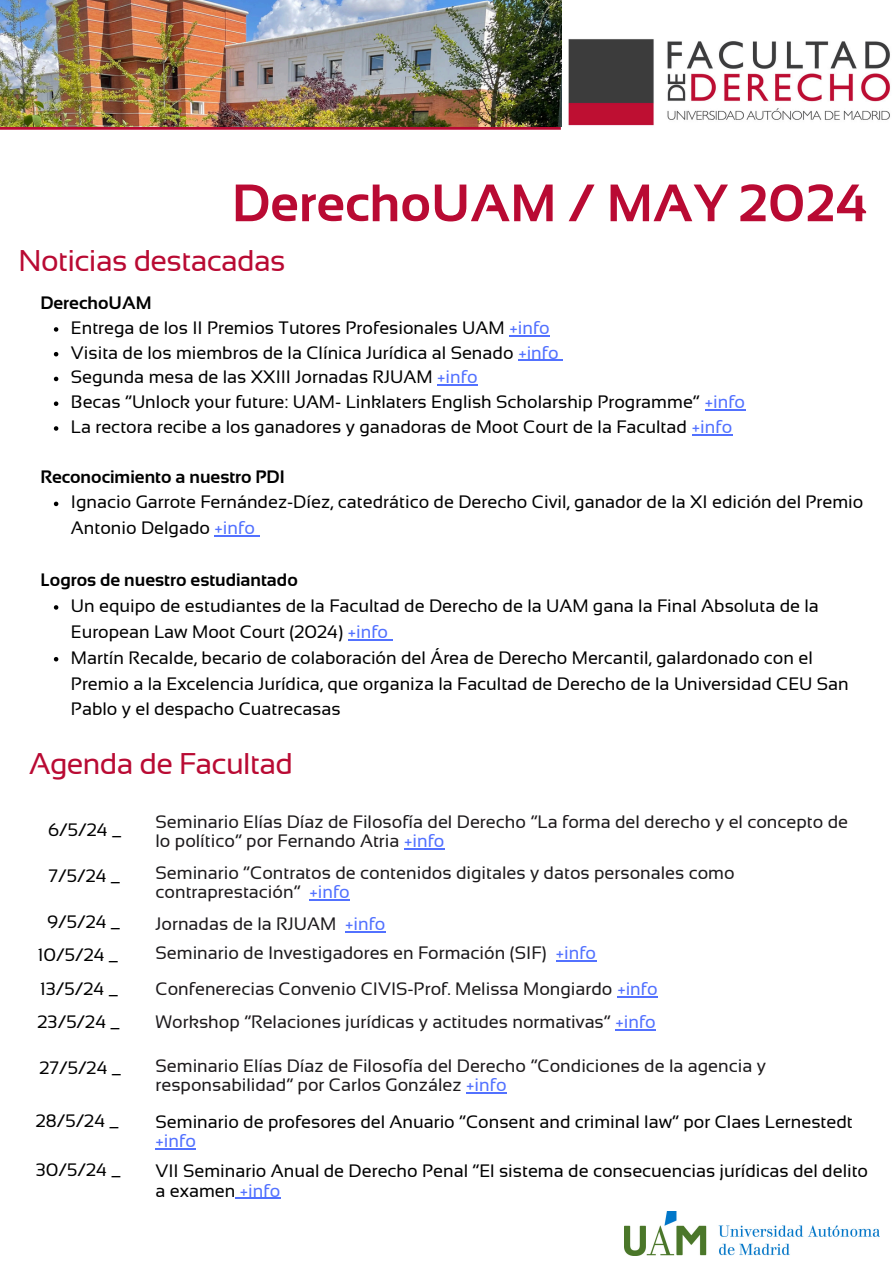
<style>
.page{position:relative;width:894px;height:1264px;background:#fff}
.page>*{position:absolute;margin:0;border:0;box-sizing:border-box;transform-origin:0 0}
.t1{font:700 52.5px "Sansation";color:#b90a33}
.t2{font:30px "Sansation";letter-spacing:-.02em;color:#b90a33}
.t3{font:18px/25.8px "Sansation";color:#000}
.t4{font:18px/19.2px "Sansation";color:#1d1a1c}
.t5{font:700 18px "Sansation";color:#000}
.t6{font:18px "Sansation";color:#5271ff}
.s1{color:#5271ff}
</style>
<div class="page">
<img style="left:568px;top:39px;width:322px;height:87px">
<img style="left:624px;top:1211px;width:255px;height:44px">
<div style="left:0;top:124px;width:560px;height:6px;background:#b90a33"></div>
<img style="left:0;top:0;width:561px;height:127px">
<svg style="left:54px;top:327px;width:4px;height:5px"></svg>
<hr style="left:509px;top:335px;width:40px;height:1px;background:#5271ff">
<svg style="left:54px;top:352px;width:4px;height:4px"></svg>
<hr style="left:518px;top:360px;width:40px;height:1px;background:#5271ff">
<svg style="left:54px;top:377px;width:4px;height:4px"></svg>
<hr style="left:437px;top:384px;width:40px;height:2px;background:#5271ff">
<svg style="left:54px;top:401px;width:4px;height:5px"></svg>
<hr style="left:704px;top:409px;width:41px;height:1px;background:#5271ff">
<svg style="left:54px;top:426px;width:4px;height:5px"></svg>
<hr style="left:691px;top:434px;width:41px;height:1px;background:#5271ff">
<svg style="left:54px;top:501px;width:4px;height:5px"></svg>
<hr style="left:214px;top:535px;width:41px;height:1px;background:#5271ff">
<svg style="left:54px;top:605px;width:4px;height:4px"></svg>
<hr style="left:348px;top:639px;width:40px;height:1px;background:#5271ff">
<svg style="left:54px;top:657px;width:4px;height:4px"></svg>
<hr style="left:155px;top:1148px;width:41px;height:1px;background:#5271ff">
<hr style="left:345px;top:930px;width:40px;height:2px;background:#5271ff">
<hr style="left:617px;top:996px;width:40px;height:1px;background:#5271ff">
<hr style="left:309px;top:899px;width:41px;height:1px;background:#5271ff">
<hr style="left:555px;top:960px;width:41px;height:1px;background:#5271ff">
<hr style="left:615px;top:1029px;width:40px;height:1px;background:#5271ff">
<hr style="left:404px;top:848px;width:40px;height:1px;background:#5271ff">
<hr style="left:466px;top:1092px;width:40px;height:1px;background:#5271ff">
<hr style="left:240px;top:1197px;width:40px;height:1px;background:#5271ff">
<h2 class="t1" style="left:232px;top:174px;width:636px">DerechoUAM / MAY 2024</h2>
<h2 class="t2" style="left:18px;top:244px;width:268px">Noticias destacadas</h2>
<h3 class="t5" style="left:40px;top:293px;width:113px">DerechoUAM</h3>
<p class="t3" style="left:71px;top:315px;width:480px">Entrega de los II Premios Tutores Profesionales UAM <span class="s1">+info</span></p>
<p class="t3" style="left:71px;top:339px;width:489px">Visita de los miembros de la Clínica Jurídica al Senado <span class="s1">+info</span></p>
<p class="t3" style="left:71px;top:364px;width:408px">Segunda mesa de las XXIII Jornadas RJUAM <span class="s1">+info</span></p>
<p class="t3" style="left:71px;top:389px;width:675px">Becas “Unlock your future: UAM- Linklaters English Scholarship Programme” <span class="s1">+info</span></p>
<p class="t3" style="left:71px;top:414px;width:662px">La rectora recibe a los ganadores y ganadoras de Moot Court de la Facultad <span class="s1">+info</span></p>
<h3 class="t5" style="left:40px;top:466px;width:246px">Reconocimiento a nuestro PDI</h3>
<p class="t3" style="left:71px;top:489px;width:793px">Ignacio Garrote Fernández-Díez, catedrático de Derecho Civil, ganador de la XI edición del Premio<br>Antonio Delgado <span class="s1">+info</span></p>
<h3 class="t5" style="left:40px;top:569px;width:259px">Logros de nuestro estudiantado</h3>
<p class="t3" style="left:71px;top:593px;width:749px">Un equipo de estudiantes de la Facultad de Derecho de la UAM gana la Final Absoluta de la<br>European Law Moot Court (2024) <span class="s1">+info</span></p>
<p class="t3" style="left:71px;top:644px;width:779px">Martín Recalde, becario de colaboración del Área de Derecho Mercantil, galardonado con el<br>Premio a la Excelencia Jurídica, que organiza la Facultad de Derecho de la Universidad CEU San<br>Pablo y el despacho Cuatrecasas</p>
<p class="t2" style="left:29px;top:747px;width:265px">Agenda de Facultad</p>
<p class="t3" style="left:48px;top:817px;width:74px">6/5/24 _</p>
<p class="t3" style="left:49px;top:863px;width:73px">7/5/24 _</p>
<p class="t4" style="left:155px;top:812px;width:694px">Seminario Elías Díaz de Filosofía del Derecho “La forma del derecho y el concepto de lo político” por Fernando Atria <span class="s1">+info</span></p>
<p class="t4" style="left:155px;top:863px;width:580px">Seminario “Contratos de contenidos digitales y datos personales como contraprestación”</p>
<p class="t6" style="left:309px;top:881px;width:42px">+info</p>
<p class="t3" style="left:47px;top:909px;width:74px">9/5/24 _</p>
<p class="t4" style="left:155px;top:914px;width:182px">Jornadas de la RJUAM</p>
<p class="t6" style="left:345px;top:913px;width:42px">+info</p>
<p class="t3" style="left:38px;top:942px;width:82px">10/5/24 _</p>
<p class="t4" style="left:155px;top:943px;width:442px">Seminario de Investigadores en Formación (SIF) <span class="s1">+info</span></p>
<p class="t3" style="left:40px;top:975px;width:79px">13/5/24 _</p>
<p class="t4" style="left:155px;top:979px;width:503px">Confenerecias Convenio CIVIS-Prof. Melissa Mongiardo <span class="s1">+info</span></p>
<p class="t3" style="left:38px;top:1009px;width:84px">23/5/24 _</p>
<p class="t4" style="left:155px;top:1012px;width:501px">Workshop “Relaciones jurídicas y actitudes normativas” <span class="s1">+info</span></p>
<p class="t3" style="left:39px;top:1054px;width:83px">27/5/24 _</p>
<p class="t3" style="left:36px;top:1108px;width:84px">28/5/24 _</p>
<p class="t4" style="left:155px;top:1056px;width:611px">Seminario Elías Díaz de Filosofía del Derecho “Condiciones de la agencia y responsabilidad” por Carlos González <span class="s1">+info</span></p>
<p class="t3" style="left:155px;top:1112px;width:698px;line-height:19.2px">Seminario de profesores del Anuario “Consent and criminal law“ por Claes Lernestedt <span class="s1">+info</span></p>
<p class="t3" style="left:36px;top:1157px;width:86px">30/5/24 _</p>
<p class="t3" style="left:155px;top:1161px;width:714px;line-height:19.2px">VII Seminario Anual de Derecho Penal “El sistema de consecuencias jurídicas del delito a examen <span class="s1">+info</span></p>
</div>
